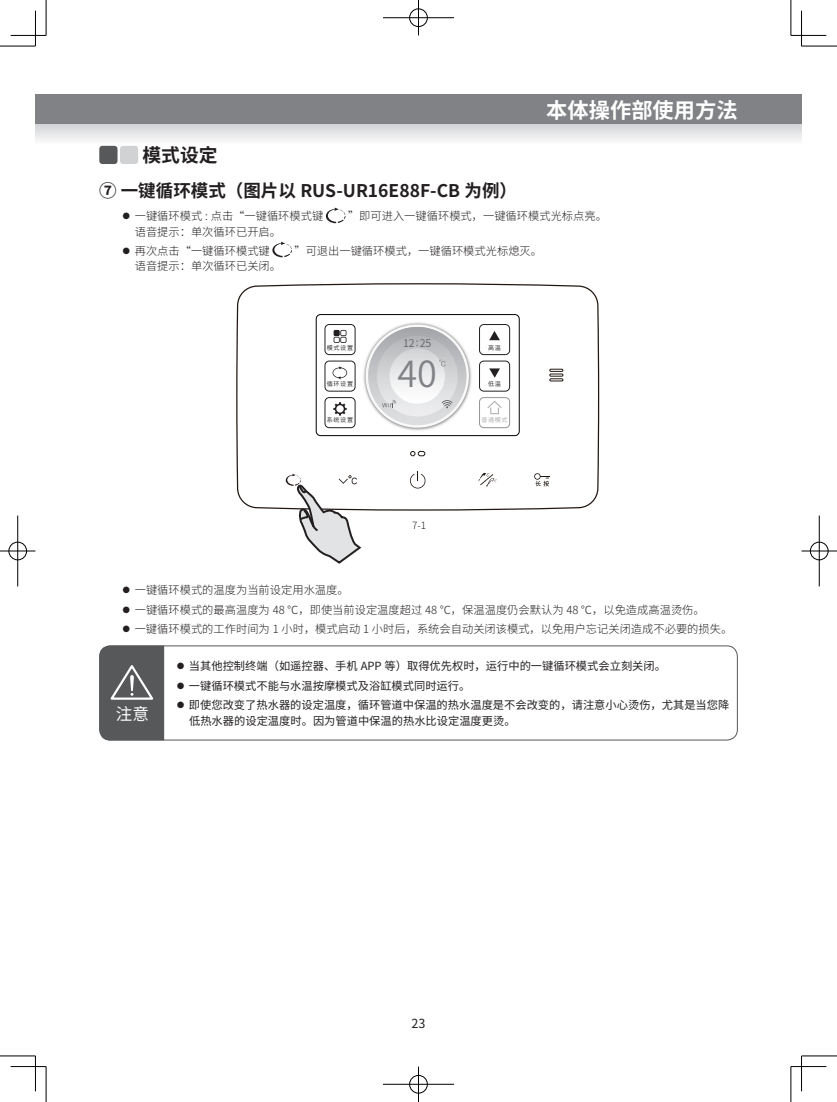
<style>
.page{position:relative;width:837px;height:1102px;background:#fff}
.page>*{position:absolute;margin:0;border:0;box-sizing:border-box;transform-origin:0 0}
.t1{font:36px "Source Han Sans CN";color:#808285}
.t2{font:700 21.25px "Source Han Sans CN";color:#fff}
.t3{font:700 18.75px "Source Han Sans CN";color:#231f20}
.t4{font:700 17.5px "Source Han Sans CN";color:#231f20}
.t5{font:16.62px "Source Han Sans CN";color:#fff}
.t6{font:12.5px "Source Han Sans CN";color:#231f20}
.t7{font:300 11.25px/19.1px "Source Han Sans CN";color:#231f20}
.t8{font:11.25px/19.9px "Source Han Sans CN";color:#231f20}
.t9{font:10.62px "Source Han Sans CN";color:#636366}
.t10{font:300 10px "Source Han Sans CN";color:#231f20}
.t11{font:6.12px "Source Han Sans CN";letter-spacing:.1em;color:#231f20}
.t12{font:6.12px "Source Han Sans CN";color:#a8a9ad}
</style>
<div class="page">
<div style="left:35px;top:95px;width:766px;height:30px;background:#808285"></div>
<svg style="left:35px;top:125px;width:766px;height:23px"></svg>
<div style="left:99px;top:146px;width:18px;height:18px;background:#57585a;border-radius:3px"></div>
<div style="left:120px;top:146px;width:18px;height:18px;background:#d1d2d4;border-radius:3px"></div>
<svg style="left:326px;top:208px;width:19px;height:15px"></svg>
<svg style="left:272px;top:242px;width:20px;height:15px"></svg>
<svg style="left:236px;top:283px;width:363px;height:228px"></svg>
<div style="left:316px;top:314px;width:203px;height:122px;border:1px solid #000;border-radius:4px"></div>
<svg style="left:410px;top:451px;width:15px;height:5px"></svg>
<svg style="left:410px;top:471px;width:15px;height:18px"></svg>
<svg style="left:534px;top:473px;width:16px;height:13px"></svg>
<svg style="left:478px;top:472px;width:18px;height:15px"></svg>
<div style="left:549px;top:369px;width:14px;height:3px;border:1px solid #211814"></div>
<svg style="left:549px;top:374px;width:14px;height:7px"></svg>
<svg style="left:285px;top:474px;width:78px;height:90px"></svg>
<div style="left:99px;top:646px;width:638px;height:94px;border:1px solid #57585a;border-radius:11px"></div>
<svg style="left:100px;top:646px;width:64px;height:94px"></svg>
<hr style="left:0;top:46px;width:35px;height:1px;background:#000">
<hr style="left:801px;top:46px;width:35px;height:1px;background:#000">
<hr style="left:0;top:1056px;width:35px;height:1px;background:#000">
<hr style="left:801px;top:1056px;width:35px;height:1px;background:#000">
<hr style="left:46px;top:0;width:1px;height:35px;background:#000">
<hr style="left:46px;top:1067px;width:1px;height:35px;background:#000">
<hr style="left:790px;top:0;width:1px;height:35px;background:#000">
<hr style="left:790px;top:1067px;width:1px;height:35px;background:#000">
<hr style="left:11px;top:35px;width:35px;height:1px;background:#000">
<hr style="left:790px;top:35px;width:36px;height:1px;background:#000">
<hr style="left:11px;top:1066px;width:35px;height:1px;background:#000">
<hr style="left:790px;top:1066px;width:36px;height:1px;background:#000">
<hr style="left:35px;top:11px;width:1px;height:35px;background:#000">
<hr style="left:35px;top:1056px;width:1px;height:35px;background:#000">
<hr style="left:801px;top:11px;width:1px;height:35px;background:#000">
<hr style="left:801px;top:1056px;width:1px;height:35px;background:#000">
<div style="left:408px;top:8px;width:20px;height:19px;border:2px solid #fff;border-radius:50%"></div>
<hr style="left:383px;top:17px;width:71px;height:1px;background:#fff">
<hr style="left:417px;top:0;width:2px;height:35px;background:#fff">
<div style="left:409px;top:9px;width:18px;height:18px;border:1px solid #000;border-radius:50%"></div>
<hr style="left:383px;top:18px;width:71px;height:1px;background:#000">
<hr style="left:418px;top:0;width:1px;height:35px;background:#000">
<div style="left:408px;top:1075px;width:20px;height:19px;border:2px solid #fff;border-radius:50%"></div>
<hr style="left:383px;top:1083px;width:71px;height:2px;background:#fff">
<hr style="left:417px;top:1067px;width:2px;height:35px;background:#fff">
<div style="left:409px;top:1075px;width:18px;height:18px;border:1px solid #000;border-radius:50%"></div>
<hr style="left:383px;top:1084px;width:71px;height:1px;background:#000">
<hr style="left:418px;top:1067px;width:1px;height:35px;background:#000">
<div style="left:8px;top:541px;width:19px;height:20px;border:2px solid #fff;border-radius:50%"></div>
<hr style="left:0;top:550px;width:35px;height:2px;background:#fff">
<hr style="left:17px;top:516px;width:1px;height:70px;background:#fff">
<div style="left:9px;top:542px;width:18px;height:18px;border:1px solid #000;border-radius:50%"></div>
<hr style="left:0;top:551px;width:35px;height:1px;background:#000">
<hr style="left:18px;top:516px;width:1px;height:70px;background:#000">
<div style="left:809px;top:541px;width:19px;height:20px;border:2px solid #fff;border-radius:50%"></div>
<hr style="left:801px;top:550px;width:35px;height:2px;background:#fff">
<div style="left:809px;top:542px;width:19px;height:18px;border:1px solid #000;border-radius:50%"></div>
<hr style="left:801px;top:551px;width:35px;height:1px;background:#000">
<hr style="left:818px;top:516px;width:1px;height:70px;background:#000">
<h2 class="t2" style="left:546px;top:98px;width:193px">本体操作部使用方法</h2>
<h3 class="t3" style="left:142px;top:144px;width:76px">模式设定</h3>
<h3 class="t4" style="left:99px;top:181px;width:419px">⑦ 一键循环模式（图片以 RUS-UR16E88F-CB 为例）</h3>
<p class="t7" style="left:135px;top:206px;width:190px">一键循环模式 : 点击“一键循环模式键</p>
<p class="t7" style="left:348px;top:206px;width:260px">”即可进入一键循环模式，一键循环模式光标点亮。</p>
<p class="t7" style="left:135px;top:222px;width:148px">语音提示：单次循环已开启。再次点击“一键循环模式键</p>
<p class="t7" style="left:294px;top:241px;width:249px">”可退出一键循环模式，一键循环模式光标熄灭。</p>
<p class="t7" style="left:135px;top:257px;width:148px">语音提示：单次循环已关闭。</p>
<p class="t9" style="left:403px;top:337px;width:30px">12:25</p>
<h1 class="t1" style="left:397px;top:353px;width:41px">40</h1>
<p class="t11" style="left:327px;top:345px;width:28px">模式设置</p>
<p class="t11" style="left:488px;top:345px;width:14px">高温</p>
<p class="t11" style="left:488px;top:380px;width:14px">低温</p>
<p class="t11" style="left:327px;top:416px;width:28px">系统设置</p>
<p class="t11" style="left:327px;top:380px;width:28px">循环设置</p>
<p class="t12" style="left:481px;top:416px;width:28px">普通模式</p>
<p class="t10" style="left:412px;top:520px;width:16px">7-1</p>
<p class="t7" style="left:135px;top:581px;width:599px">一键循环模式的温度为当前设定用水温度。<br>一键循环模式的最高温度为 48 ℃，即使当前设定温度超过 48 ℃，保温温度仍会默认为 48 ℃，以免造成高温烫伤。<br>一键循环模式的工作时间为 1 小时，模式启动 1 小时后，系统会自动关闭该模式，以免用户忘记关闭造成不必要的损失。</p>
<h3 class="t5" style="left:116px;top:705px;width:35px">注意</h3>
<p class="t8" style="left:189px;top:656px;width:542px">当其他控制终端（如遥控器、手机 APP 等）取得优先权时，运行中的一键循环模式会立刻关闭。<br>一键循环模式不能与水温按摩模式及浴缸模式同时运行。<br>即使您改变了热水器的设定温度，循环管道中保温的热水温度是不会改变的，请注意小心烫伤，尤其是当您降</p>
<p class="t8" style="left:189px;top:711px;width:328px">低热水器的设定温度时。因为管道中保温的热水比设定温度更烫。</p>
<p class="t6" style="left:411px;top:1016px;width:15px">23</p>
</div>
